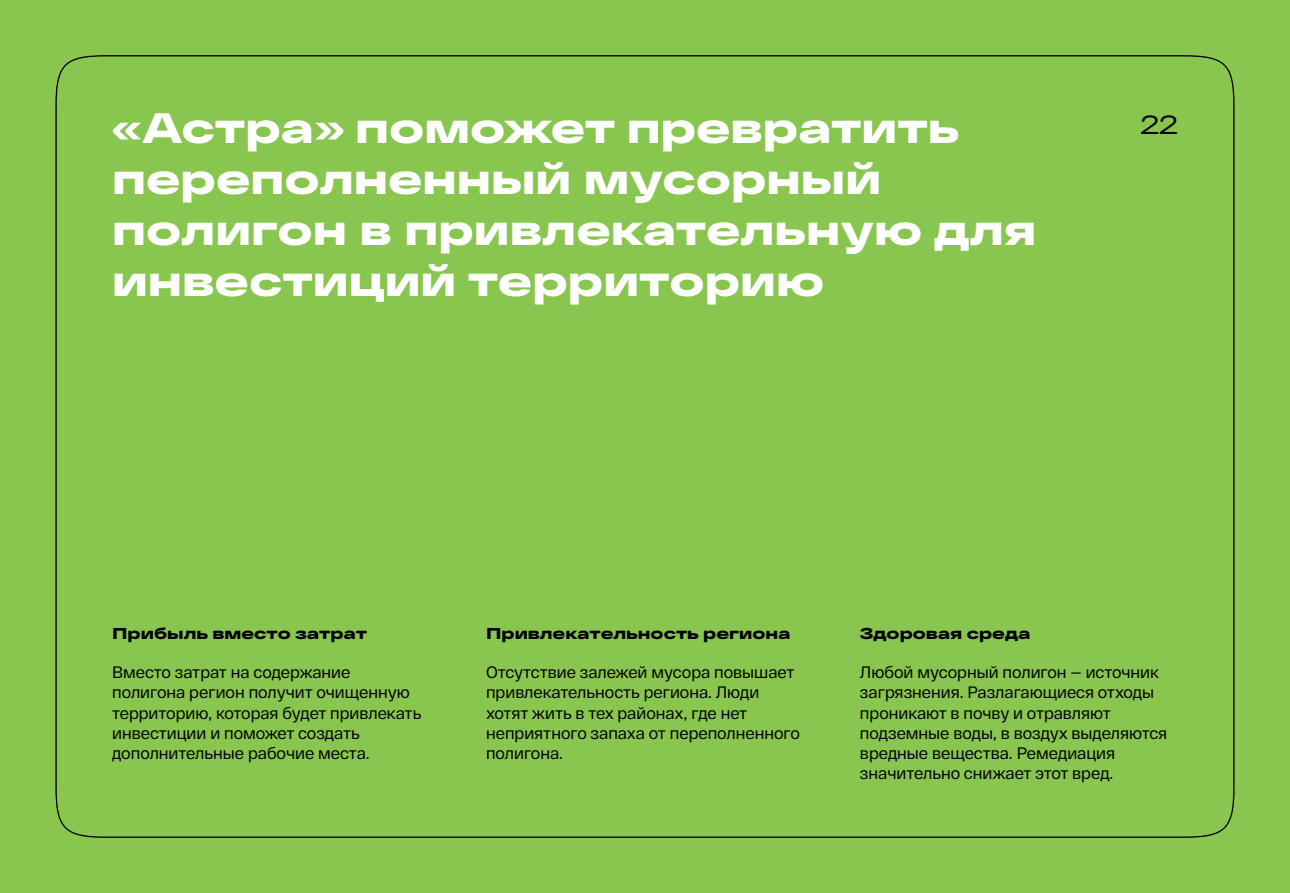
<style>
.page{position:relative;width:1290px;height:893px;background:#89c64f}
.page>*{position:absolute;margin:0;border:0;box-sizing:border-box;transform-origin:0 0}
.t1{font:900 42.52px/50.9px "RF Dewi Expanded";color:#fff}
.t2{font:26.25px "RF Dewi Expanded";color:#000}
.t3{font:16.62px/20.3px "RF Dewi";color:#000}
.t4{font:900 15.75px "RF Dewi Expanded";color:#000}
</style>
<div class="page">
<h1 class="t1" style="left:112px;top:102px;width:926px">«Астра» поможет превратить переполненный мусорный полигон в привлекательную для инвестиций территорию</h1>
<h2 class="t2" style="left:1141px;top:109px;width:38px">22</h2>
<p class="t4" style="left:112px;top:624px;width:256px">Прибыль вместо затрат</p>
<p class="t3" style="left:112px;top:662px;width:311px">Вместо затрат на содержание полигона регион получит очищенную территорию, которая будет привлекать инвестиции и поможет создать дополнительные рабочие места.</p>
<p class="t4" style="left:486px;top:624px;width:306px">Привлекательность региона</p>
<p class="t3" style="left:486px;top:662px;width:315px">Отсутствие залежей мусора повышает привлекательность региона. Люди хотят жить в тех районах, где нет неприятного запаха от переполненного полигона.</p>
<p class="t4" style="left:860px;top:624px;width:172px">Здоровая среда</p>
<p class="t3" style="left:860px;top:662px;width:309px">Любой мусорный полигон — источник загрязнения. Разлагающиеся отходы проникают в почву и отравляют подземные воды, в воздух выделяются вредные вещества. Ремедиация значительно снижает этот вред.</p>
</div>
